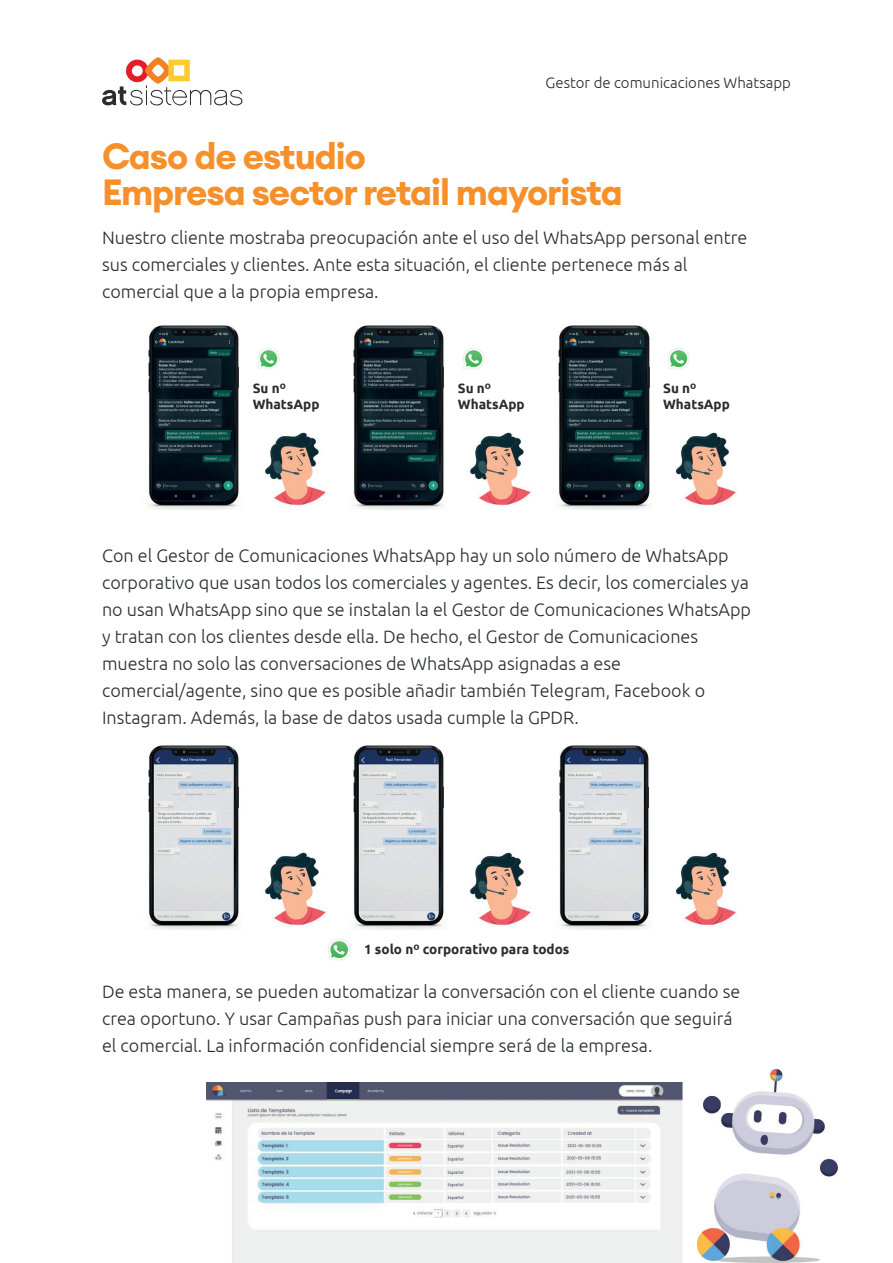
<style>
.page{position:relative;width:893px;height:1263px;background:#fff}
.page>*{position:absolute;margin:0;border:0;box-sizing:border-box;transform-origin:0 0}
.t1{font:700 36px/36px "Euclid Circular A";letter-spacing:-.03em;color:#f6902b}
.t2{font:300 18px/27px "Ubuntu";color:#292c2f}
.t3{font:300 15px "Ubuntu";color:#292c2f}
.t4{font:700 13.5px/16.5px "Ubuntu";color:#292c2f}
</style>
<div class="page">
<svg style="left:102px;top:57px;width:140px;height:48px"></svg>
<img style="left:148px;top:325px;width:91px;height:184px">
<img style="left:353px;top:325px;width:91px;height:184px">
<img style="left:558px;top:325px;width:92px;height:184px">
<img style="left:265px;top:432px;width:61px;height:74px">
<img style="left:265px;top:852px;width:61px;height:74px">
<img style="left:470px;top:432px;width:61px;height:74px">
<img style="left:470px;top:852px;width:61px;height:74px">
<img style="left:675px;top:432px;width:61px;height:74px">
<img style="left:675px;top:852px;width:61px;height:74px">
<img style="left:258px;top:348px;width:22px;height:21px">
<img style="left:328px;top:939px;width:22px;height:21px">
<img style="left:463px;top:348px;width:22px;height:21px">
<img style="left:668px;top:348px;width:22px;height:21px">
<img style="left:148px;top:745px;width:91px;height:185px">
<img style="left:353px;top:745px;width:91px;height:185px">
<img style="left:559px;top:745px;width:90px;height:185px">
<img style="left:207px;top:1082px;width:475px;height:181px">
<img style="left:697px;top:1070px;width:141px;height:193px">
<p class="t3" style="left:546px;top:74px;width:247px">Gestor de comunicaciones Whatsapp</p>
<h1 class="t1" style="left:102px;top:138px;width:522px">Caso de estudio<br>Empresa sector retail mayorista</h1>
<p class="t2" style="left:102px;top:223px;width:647px">Nuestro cliente mostraba preocupación ante el uso del WhatsApp personal entre sus comerciales y clientes. Ante esta situación, el cliente pertenece más al comercial que a la propia empresa.</p>
<p class="t4" style="left:253px;top:379px;width:68px">Su nº<br>WhatsApp</p>
<p class="t4" style="left:458px;top:379px;width:68px">Su nº<br>WhatsApp</p>
<p class="t4" style="left:663px;top:379px;width:68px">Su nº<br>WhatsApp</p>
<p class="t2" style="left:102px;top:542px;width:651px">Con el Gestor de Comunicaciones WhatsApp hay un solo número de WhatsApp corporativo que usan todos los comerciales y agentes. Es decir, los comerciales ya no usan WhatsApp sino que se instalan la el Gestor de Comunicaciones WhatsApp y tratan con los clientes desde ella. De hecho, el Gestor de Comunicaciones muestra no solo las conversaciones de WhatsApp asignadas a ese comercial/agente, sino que es posible añadir también Telegram, Facebook o Instagram. Además, la base de datos usada cumple la GPDR.</p>
<p class="t4" style="left:364px;top:940px;width:207px">1 solo nº corporativo para todos</p>
<p class="t2" style="left:102px;top:977px;width:640px">De esta manera, se pueden automatizar la conversación con el cliente cuando se crea oportuno. Y usar Campañas push para iniciar una conversación que seguirá el comercial. La información confidencial siempre será de la empresa.</p>
</div>
